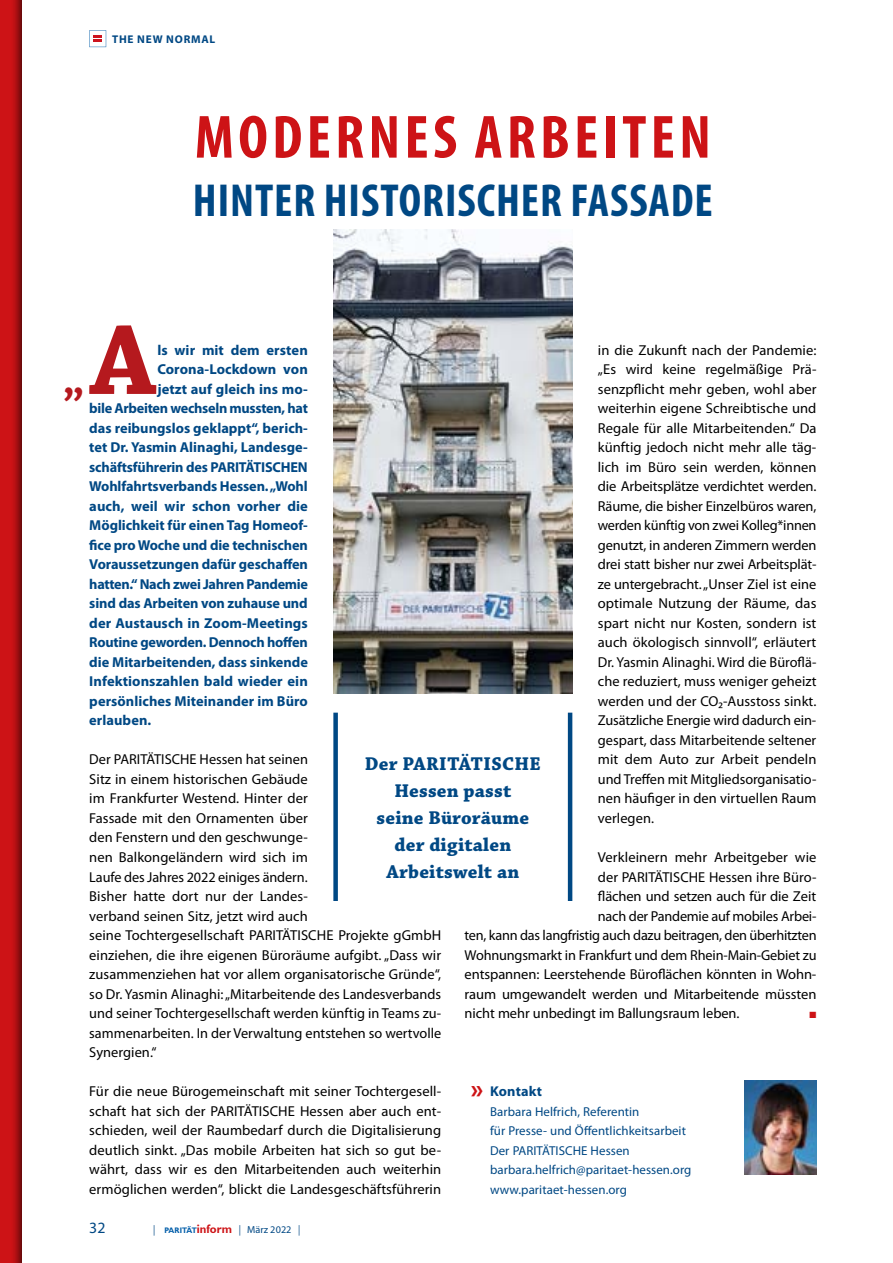
<style>
.page{position:relative;width:893px;height:1263px;background:#fff}
.page>*{position:absolute;margin:0;border:0;box-sizing:border-box;transform-origin:0 0}
.t1{font:700 104.4px "Chaparral Pro";color:#b5191e}
.t2{font:700 condensed 61.5px "Myriad Pro";letter-spacing:.07em;color:#cd1316}
.t3{font:700 condensed 46.5px "Myriad Pro";letter-spacing:.02em;color:#004884}
.t4{font:700 44.4px "Chaparral Pro";color:#b5191e}
.t5{font:700 19.5px/27px "Chaparral Pro";letter-spacing:.01em;color:#004884;text-align:center}
.t6{font:15.75px "Myriad";color:#004884}
.t7{font:14.4px/19.5px "Myriad Pro";color:#000;text-align:justify}
.t8{font:700 14.4px "Myriad Pro";letter-spacing:-.005em;color:#004884}
.t9{font:14.4px "Myriad Pro";letter-spacing:-.02em;color:#000}
.t10{font:700 14.25px "Myriad Pro";letter-spacing:.015em;color:#004884}
.t11{font:12.9px/19.5px "Myriad Pro";letter-spacing:.005em;color:#004884}
.t12{font:700 11.25px "Myriad Pro";letter-spacing:.07em;color:#004884}
.t13{font:10.2px "Myriad";color:#004884}
.t14{font:9px "Zapf Dingbats ITC";color:#cd1316}
.s1{font-size:27px;color:#cd1316}
.s2{font-family:"Myriad Pro";font-style:italic;font-stretch:condensed;font-size:10.5px}
.s3{font-family:"Chantilly";font-weight:700;font-size:8.25px;color:#005da9}
.s4{font-family:"Chantilly";font-weight:700;font-size:12.75px;color:#cd1316}
</style>
<div class="page">
<svg style="left:89px;top:30px;width:17px;height:17px"></svg>
<div style="left:0;top:0;width:23px;height:1263px;background:#000;opacity:.75"></div>
<img style="left:333px;top:230px;width:239px;height:463px">
<img style="left:744px;top:1081px;width:72px;height:93px">
<div style="left:333px;top:713px;width:5px;height:188px;background:#004884"></div>
<hr style="left:568px;top:713px;width:4px;height:188px;background:#004884">
<p class="t12" style="left:112px;top:32px;width:105px">THE NEW NORMAL</p>
<h2 class="t2" style="left:195px;top:99px;width:518px">MODERNES ARBEITEN</h2>
<h3 class="t3" style="left:193px;top:172px;width:522px">HINTER HISTORISCHER FASSADE</h3>
<h1 class="t1" style="left:90px;top:299px;width:68px">A</h1>
<p class="t7" style="left:598px;top:340px;width:220px">in die Zukunft nach der Pandemie: „Es wird keine regelmäßige Prä&shy;senzpflicht mehr geben, wohl aber weiterhin eigene Schreibtische und Regale für alle Mitarbeitenden.“ Da künftig jedoch nicht mehr alle täg&shy;lich im Büro sein werden, können die Arbeitsplätze verdichtet werden.<br>Räume, die bisher Einzelbüros waren, werden künftig von zwei Kolleg*innen genutzt, in anderen Zimmern werden drei statt bisher nur zwei Arbeitsplät&shy;ze untergebracht. „Unser Ziel ist eine optimale Nutzung der Räume, das spart nicht nur Kosten, sondern ist auch ökologisch sinnvoll“, erläutert Dr. Yasmin Alinaghi. Wird die Büroflä&shy;che reduziert, muss weniger geheizt werden und der CO₂-Ausstoss sinkt.<br>Zusätzliche Energie wird dadurch ein&shy;gespart, dass Mitarbeitende seltener mit dem Auto zur Arbeit pendeln und Treffen mit Mitgliedsorganisatio&shy;nen häufiger in den virtuellen Raum verlegen.</p>
<p class="t7" style="left:598px;top:847px;width:220px">Verkleinern mehr Arbeitgeber wie</p>
<p class="t7" style="left:598px;top:867px;width:219px">der PARITÄTISCHE Hessen ihre Büro-</p>
<p class="t7" style="left:598px;top:886px;width:220px">flächen und setzen auch für die Zeit</p>
<p class="t7" style="left:598px;top:906px;width:219px">nach der Pandemie auf mobiles Arbei-</p>
<p class="t9" style="left:465px;top:926px;width:354px">ten, kann das langfristig auch dazu beitragen, den überhitzten</p>
<p class="t7" style="left:465px;top:945px;width:354px">Wohnungsmarkt in Frankfurt und dem Rhein-Main-Gebiet zu</p>
<p class="t7" style="left:465px;top:964px;width:353px">entspannen: Leerstehende Büroflächen könnten in Wohn-</p>
<p class="t7" style="left:465px;top:984px;width:353px">raum umgewandelt werden und Mitarbeitende müssten</p>
<p class="t7" style="left:465px;top:1003px;width:276px">nicht mehr unbedingt im Ballungsraum leben.</p>
<p class="t14" style="left:810px;top:1011px;width:8px">■</p>
<p class="t8" style="left:157px;top:341px;width:152px">ls wir mit dem ersten</p>
<p class="t8" style="left:157px;top:360px;width:152px">Corona-Lockdown von</p>
<p class="t8" style="left:157px;top:380px;width:152px">jetzt auf gleich ins mo-</p>
<p class="t8" style="left:89px;top:399px;width:220px">bile Arbeiten wechseln mussten, hat</p>
<p class="t8" style="left:89px;top:419px;width:220px">das reibungslos geklappt“, berich-</p>
<p class="t8" style="left:89px;top:438px;width:220px">tet Dr. Yasmin Alinaghi, Landesge-</p>
<p class="t8" style="left:89px;top:458px;width:220px">schäftsführerin des PARITÄTISCHEN</p>
<p class="t8" style="left:89px;top:477px;width:220px">Wohlfahrtsverbands Hessen. „Wohl</p>
<p class="t8" style="left:89px;top:497px;width:220px">auch, weil wir schon vorher die</p>
<p class="t8" style="left:89px;top:516px;width:220px">Möglichkeit für einen Tag Homeof-</p>
<p class="t8" style="left:89px;top:536px;width:220px">fice pro Woche und die technischen</p>
<p class="t8" style="left:89px;top:555px;width:220px">Voraussetzungen dafür geschaffen</p>
<p class="t8" style="left:89px;top:575px;width:220px">hatten.“ Nach zwei Jahren Pandemie</p>
<p class="t8" style="left:89px;top:594px;width:220px">sind das Arbeiten von zuhause und</p>
<p class="t8" style="left:89px;top:614px;width:220px">der Austausch in Zoom-Meetings</p>
<p class="t8" style="left:89px;top:633px;width:220px">Routine geworden. Dennoch hoffen</p>
<p class="t8" style="left:89px;top:653px;width:220px">die Mitarbeitenden, dass sinkende</p>
<p class="t8" style="left:89px;top:672px;width:220px">Infektionszahlen bald wieder ein</p>
<p class="t8" style="left:89px;top:692px;width:220px">persönliches Miteinander im Büro</p>
<p class="t8" style="left:89px;top:711px;width:64px">erlauben.</p>
<p class="t7" style="left:89px;top:750px;width:353px;text-align:left">Der PARITÄTISCHE Hessen hat seinen<br>Sitz in einem historischen Gebäude<br>im Frankfurter Westend. Hinter der<br>Fassade mit den Ornamenten über<br>den Fenstern und den geschwunge-<br>nen Balkongeländern wird sich im<br>Laufe des Jahres 2022 einiges ändern.<br>Bisher hatte dort nur der Landes-<br>verband seinen Sitz, jetzt wird auch<br>seine Tochtergesellschaft PARITÄTISCHE Projekte gGmbH einziehen, die ihre eigenen Büroräume aufgibt. „Dass wir zusammenziehen hat vor allem organisatorische Gründe“, so Dr. Yasmin Alinaghi: „Mitarbeitende des Landesverbands und seiner Tochtergesellschaft werden künftig in Teams zu&shy;sammenarbeiten. In der Verwaltung entstehen so wertvolle Synergien.“</p>
<p class="t7" style="left:89px;top:1081px;width:353px">Für die neue Bürogemeinschaft mit seiner Tochtergesell&shy;schaft hat sich der PARITÄTISCHE Hessen aber auch ent&shy;schieden, weil der Raumbedarf durch die Digitalisierung deutlich sinkt. „Das mobile Arbeiten hat sich so gut be&shy;währt, dass wir es den Mitarbeitenden auch weiterhin ermöglichen werden“, blickt die Landesgeschäftsführerin</p>
<h3 class="t4" style="left:63px;top:354px;width:23px">„</h3>
<h3 class="t5" style="left:365px;top:751px;width:177px">Der PARITÄTISCHE<br>Hessen passt<br>seine Büroräume der digitalen<br>Arbeitswelt an</h3>
<p class="t10" style="left:471px;top:1082px;width:73px"><span class="s1">»</span> Kontakt</p>
<p class="t11" style="left:490px;top:1101px;width:203px">Barbara Helfrich, Referentin<br>für Presse- und Öffentlichkeitsarbeit Der PARITÄTISCHE Hessen barbara.helfrich@paritaet-hessen.org www.paritaet-hessen.org</p>
<p class="t6" style="left:89px;top:1220px;width:18px">32</p>
<p class="t13" style="left:153px;top:1225px;width:148px"><span class="s2">|</span> <span class="s3">PARITÄT</span><span class="s4">inform</span> <span class="s2">|</span> März 2022 <span class="s2">|</span></p>
</div>
